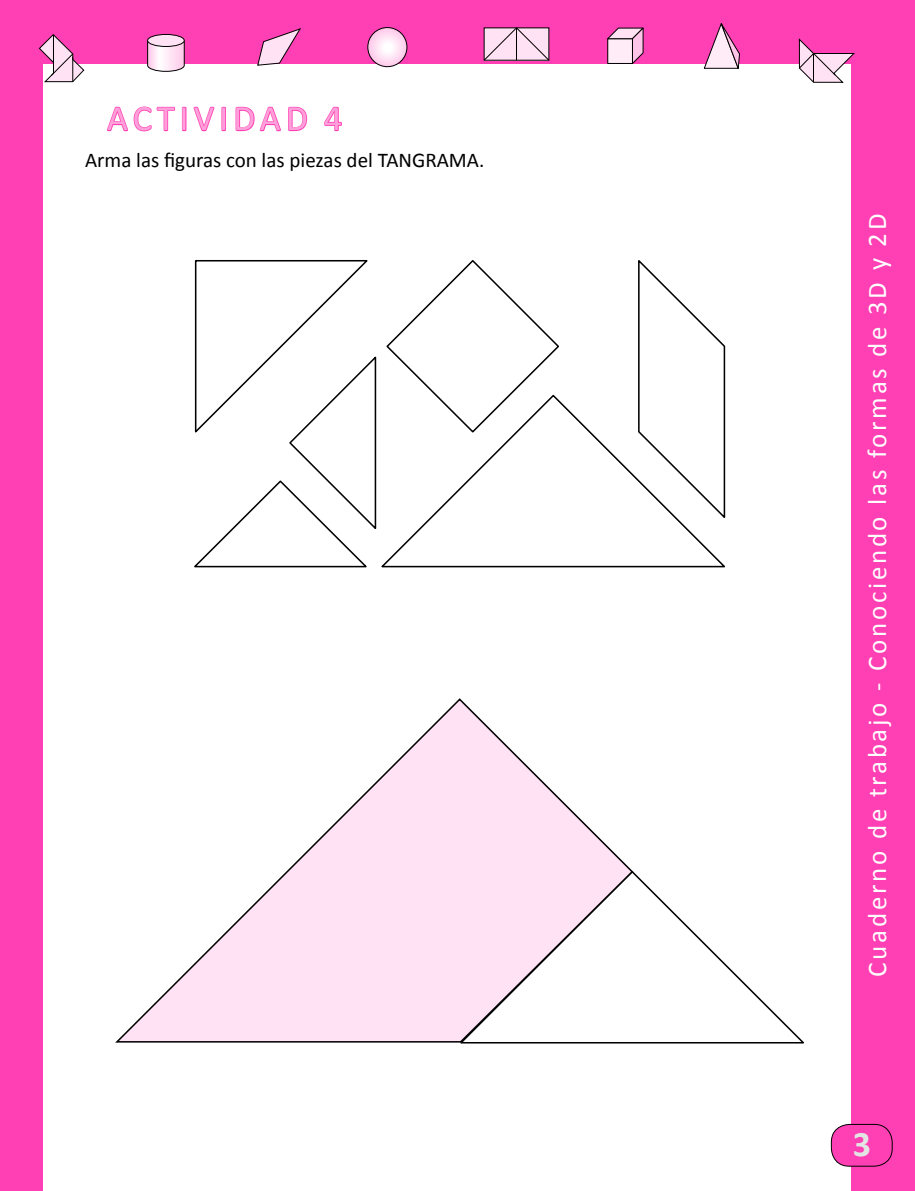
<style>
.page{position:relative;width:915px;height:1191px;background:#fff}
.page>*{position:absolute;margin:0;border:0;box-sizing:border-box;transform-origin:0 0}
.t1{font:36px "Calibri";letter-spacing:.14em;color:#ff9fd9}
.t2{font:700 36px "Calibri";color:#e3e4e4}
.t3{font:27px "Calibri";letter-spacing:.1em;color:#fff}
.t4{font:21px "Calibri";color:#000}
</style>
<div class="page">
<div style="left:0;top:0;width:914px;height:64px;background:#ff3fb4"></div>
<div style="left:850px;top:0;width:64px;height:1191px;background:#ff3fb4"></div>
<div style="left:0;top:0;width:42px;height:1191px;background:#ff3fb4"></div>
<div style="left:831px;top:1124px;width:60px;height:42px;background:#ff3fb4;border-radius:18px"></div>
<div style="left:830px;top:1124px;width:62px;height:42px;border:1px solid #000;border-radius:18px"></div>
<svg style="left:38px;top:34px;width:47px;height:48px"></svg>
<svg style="left:798px;top:38px;width:57px;height:45px"></svg>
<svg style="left:483px;top:27px;width:66px;height:34px;background:#dfc2d4"></svg>
<hr style="left:516px;top:28px;width:1px;height:32px;background:#000">
<svg style="left:257px;top:28px;width:44px;height:38px"></svg>
<svg style="left:147px;top:40px;width:38px;height:32px"></svg>
<div style="left:147px;top:34px;width:37px;height:12px;background:#ffe2f4;border-radius:50%"></div>
<div style="left:147px;top:34px;width:37px;height:13px;border:1px solid #000;border-radius:50%"></div>
<svg style="left:607px;top:27px;width:37px;height:37px"></svg>
<svg style="left:703px;top:23px;width:37px;height:46px"></svg>
<svg style="left:367px;top:28px;width:40px;height:39px"></svg>
<div style="left:367px;top:27px;width:40px;height:40px;border:1px solid #000;border-radius:50%"></div>
<svg style="left:107px;top:106px;width:119px;height:26px"></svg>
<svg style="left:235px;top:106px;width:73px;height:26px"></svg>
<svg style="left:324px;top:106px;width:18px;height:26px"></svg>
<svg style="left:381px;top:393px;width:345px;height:175px"></svg>
<svg style="left:385px;top:260px;width:175px;height:174px"></svg>
<svg style="left:636px;top:260px;width:89px;height:261px"></svg>
<svg style="left:194px;top:260px;width:183px;height:308px"></svg>
<svg style="left:460px;top:872px;width:344px;height:172px"></svg>
<svg style="left:115px;top:698px;width:519px;height:345px"></svg>
<h1 class="t1" style="left:107px;top:96px;width:236px">ACTIVIDAD 4</h1>
<p class="t4" style="left:85px;top:147px;width:400px">Arma las figuras con las piezas del TANGRAMA.</p>
<p class="t3" style="left:859px;top:976px;width:764px;rotate:-90deg">Cuaderno de trabajo - Conociendo las formas de 3D y 2D</p>
<h1 class="t2" style="left:852px;top:1121px;width:20px">3</h1>
</div>
